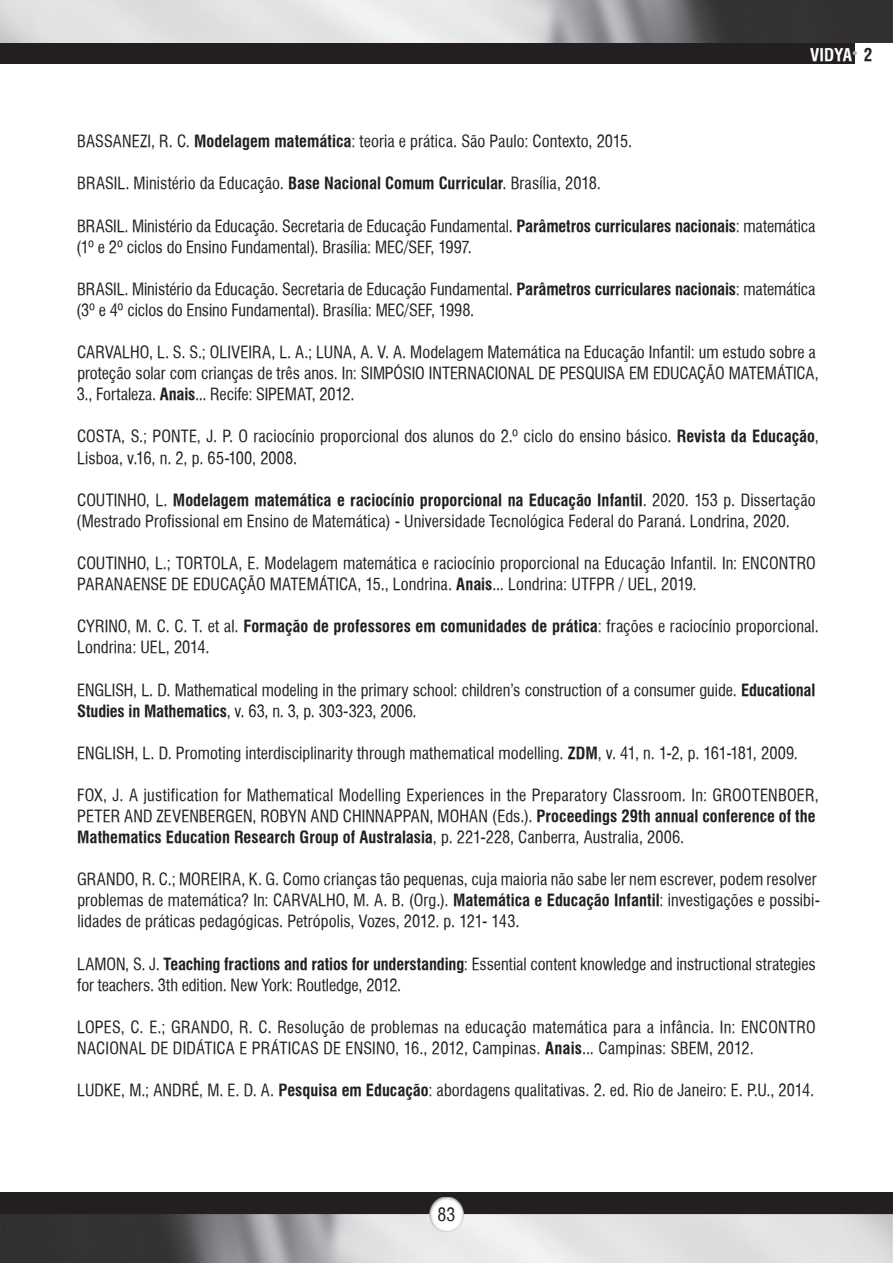
<style>
.page{position:relative;width:893px;height:1263px;background:#fff}
.page>*{position:absolute;margin:0;border:0;box-sizing:border-box;transform-origin:0 0}
.t1{font:18px "Halvett Condensed";color:#231f20}
.t2{font:700 condensed 17.25px "Halvett";color:#fff}
.t3{font:16.5px/21px "Halvett Condensed";letter-spacing:.005em;color:#231f20}
.t4{font:700 condensed 16.5px "Halvett";color:#231f20}
.s1{color:#231f20}
.s2{font-family:"Halvett";font-weight:700;font-stretch:condensed}
.s3{font-family:"Halvett Condensed";font-weight:400;font-stretch:normal}
</style>
<div class="page">
<div style="left:0;top:0;width:855px;height:64px;background:#231f20"></div>
<img style="left:0;top:0;width:893px;height:43px">
<svg style="left:853px;top:51px;width:4px;height:4px"></svg>
<div style="left:0;top:1193px;width:893px;height:70px;background:#231f20"></div>
<img style="left:0;top:1214px;width:893px;height:49px">
<img style="left:429px;top:1197px;width:34px;height:34px">
<p class="t2" style="left:810px;top:45px;width:64px">VIDYA <span class="s1">2</span></p>
<p class="t3" style="left:77px;top:131px;width:556px">BASSANEZI, R. C. <span class="s2">Modelagem matemática</span>: teoria e prática. São Paulo: Contexto, 2015.</p>
<p class="t3" style="left:77px;top:173px;width:525px">BRASIL. Ministério da Educação. <span class="s2">Base Nacional Comum Curricular</span>. Brasília, 2018.</p>
<p class="t3" style="left:76px;top:215px;width:741px">BRASIL. Ministério da Educação. Secretaria de Educação Fundamental. <span class="s2">Parâmetros curriculares nacionais</span>: matemática (1º e 2º ciclos do Ensino Fundamental). Brasília: MEC/SEF, 1997.</p>
<p class="t3" style="left:76px;top:278px;width:741px">BRASIL. Ministério da Educação. Secretaria de Educação Fundamental. <span class="s2">Parâmetros curriculares nacionais</span>: matemática (3º e 4º ciclos do Ensino Fundamental). Brasília: MEC/SEF, 1998.</p>
<p class="t3" style="left:77px;top:342px;width:743px">CARVALHO, L. S. S.; OLIVEIRA, L. A.; LUNA, A. V. A. Modelagem Matemática na Educação Infantil: um estudo sobre a proteção solar com crianças de três anos. In: SIMPÓSIO INTERNACIONAL DE PESQUISA EM EDUCAÇÃO MATEMÁTICA,<br>3., Fortaleza. <span class="s2">Anais</span>... Recife: SIPEMAT, 2012.</p>
<p class="t3" style="left:77px;top:426px;width:743px">COSTA, S.; PONTE, J. P. O raciocínio proporcional dos alunos do 2.º ciclo do ensino básico. <span class="s2">Revista da Educação</span>,<br>Lisboa, v.16, n. 2, p. 65-100, 2008.</p>
<p class="t4" style="left:77px;top:490px;width:740px"><span class="s3">COUTINHO, L.</span> Modelagem matemática e raciocínio proporcional na Educação Infantil<span class="s3">. 2020. 153 p. Dissertação</span></p>
<p class="t3" style="left:76px;top:510px;width:715px">(Mestrado Profissional em Ensino de Matemática) - Universidade Tecnológica Federal do Paraná. Londrina, 2020.</p>
<p class="t3" style="left:77px;top:552px;width:740px">COUTINHO, L.; TORTOLA, E. Modelagem matemática e raciocínio proporcional na Educação Infantil. In: ENCONTRO<br>PARANAENSE DE EDUCAÇÃO MATEMÁTICA, 15., Londrina. <span class="s2">Anais</span>... Londrina: UTFPR / UEL, 2019.</p>
<p class="t3" style="left:77px;top:616px;width:743px">CYRINO, M. C. C. T. et al. <span class="s2">Formação de professores em comunidades de prática</span>: frações e raciocínio proporcional.<br>Londrina: UEL, 2014.</p>
<p class="t3" style="left:77px;top:679px;width:740px">ENGLISH, L. D. Mathematical modeling in the primary school: children’s construction of a consumer guide. <span class="s2">Educational<br>Studies in Mathematics</span>, v. 63, n. 3, p. 303-323, 2006.</p>
<p class="t3" style="left:77px;top:742px;width:722px">ENGLISH, L. D. Promoting interdisciplinarity through mathematical modelling. <span class="s2">ZDM</span>, v. 41, n. 1-2, p. 161-181, 2009.</p>
<p class="t3" style="left:77px;top:785px;width:743px">FOX, J. A justification for Mathematical Modelling Experiences in the Preparatory Classroom. In: GROOTENBOER,<br>PETER AND ZEVENBERGEN, ROBYN AND CHINNAPPAN, MOHAN (Eds.). <span class="s2">Proceedings 29th annual conference of the</span></p>
<p class="t4" style="left:77px;top:827px;width:608px">Mathematics Education Research Group of Australasia<span class="s3">, p. 221-228, Canberra, Australia, 2006.</span></p>
<p class="t3" style="left:77px;top:869px;width:745px">GRANDO, R. C.; MOREIRA, K. G. Como crianças tão pequenas, cuja maioria não sabe ler nem escrever, podem resolver problemas de matemática? In: CARVALHO, M. A. B. (Org.). <span class="s2">Matemática e Educação Infantil</span>: investigações e possibi&shy;lidades de práticas pedagógicas. Petrópolis, Vozes, 2012. p. 121- 143.</p>
<p class="t3" style="left:77px;top:953px;width:740px">LAMON, S. J. <span class="s2">Teaching fractions and ratios for understanding</span>: Essential content knowledge and instructional strategies for teachers. 3th edition. New York: Routledge, 2012.</p>
<p class="t3" style="left:77px;top:1016px;width:740px">LOPES, C. E.; GRANDO, R. C. Resolução de problemas na educação matemática para a infância. In: ENCONTRO<br>NACIONAL DE DIDÁTICA E PRÁTICAS DE ENSINO, 16., 2012, Campinas. <span class="s2">Anais</span>... Campinas: SBEM, 2012.</p>
<p class="t3" style="left:77px;top:1080px;width:738px">LUDKE, M.; ANDRÉ, M. E. D. A. <span class="s2">Pesquisa em Educação</span>: abordagens qualitativas. 2. ed. Rio de Janeiro: E. P.U., 2014.</p>
<p class="t1" style="left:438px;top:1204px;width:19px">83</p>
</div>
